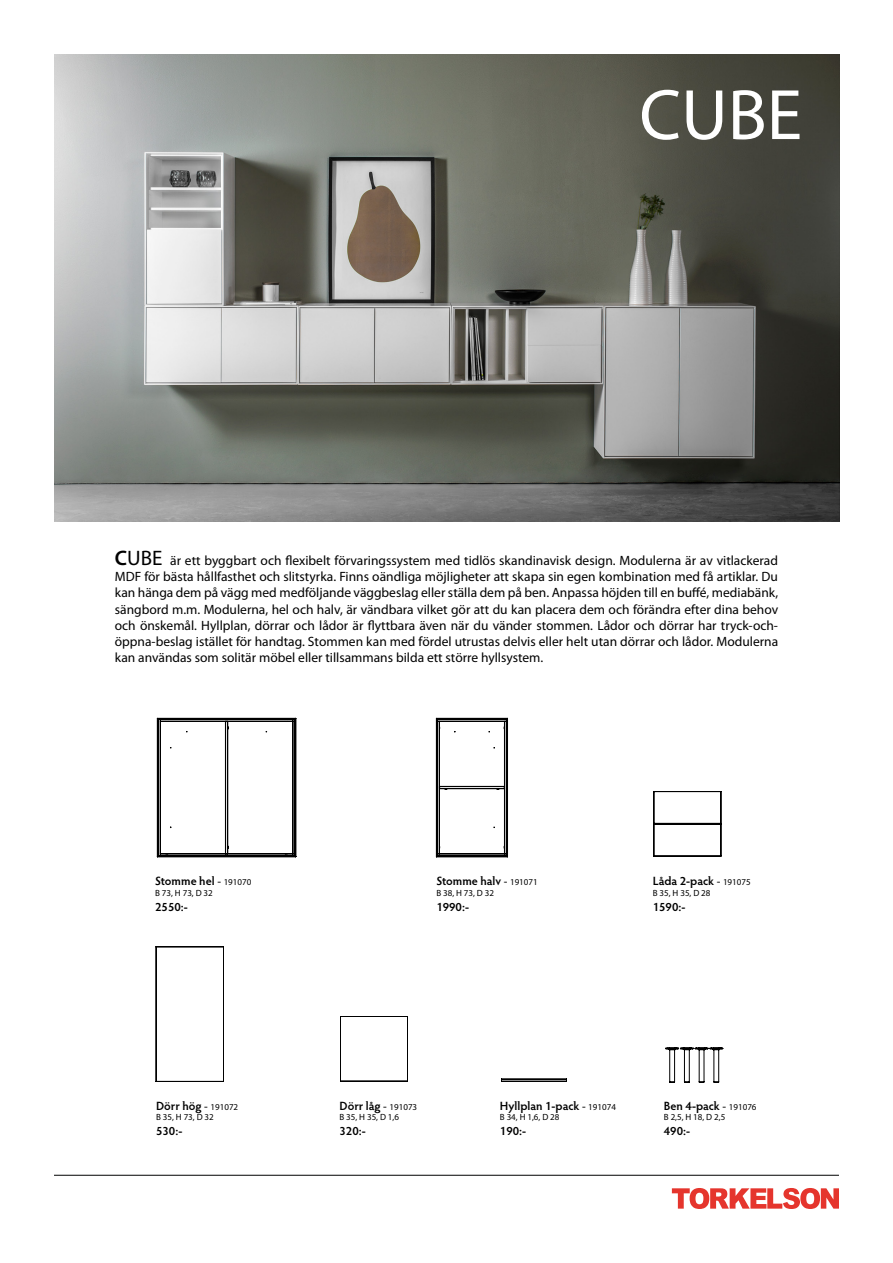
<style>
.page{position:relative;width:893px;height:1263px;background:#fff}
.page>*{position:absolute;margin:0;border:0;box-sizing:border-box;transform-origin:0 0}
.t1{font:72px "Myriad Pro";color:#fff}
.t2{font:13.5px/16.2px "Myriad Pro";color:#000;text-align:justify}
.t3{font:600 12px "Hypatia Sans Pro";color:#000}
.t4{font:9px "Myriad Pro";color:#000}
.s1{font-weight:600;font-size:21px}
.s2{font-size:21px}
.s3{font-weight:400}
.s4{font-family:"Myriad Pro";font-weight:400;font-size:9px}
</style>
<div class="page">
<img style="left:54px;top:54px;width:785px;height:467px">
<svg style="left:672px;top:1188px;width:167px;height:21px"></svg>
<hr style="left:54px;top:1175px;width:785px;height:1px;background:#010202">
<svg style="left:157px;top:718px;width:139px;height:139px"></svg>
<svg style="left:436px;top:718px;width:72px;height:139px"></svg>
<svg style="left:156px;top:946px;width:68px;height:135px"></svg>
<svg style="left:340px;top:1016px;width:68px;height:65px"></svg>
<svg style="left:654px;top:791px;width:67px;height:65px"></svg>
<svg style="left:665px;top:1048px;width:58px;height:34px"></svg>
<svg style="left:501px;top:1079px;width:66px;height:2px"></svg>
<h1 class="t1" style="left:639px;top:70px;width:164px">CUBE</h1>
<p class="t2" style="left:115px;top:552px;width:665px"><span class="s1">C</span><span class="s2">UBE</span> är ett byggbart och flexibelt förvaringssystem med tidlös skandinavisk design. Modulerna är av vitlackerad MDF för bästa hållfasthet och slitstyrka. Finns oändliga möjligheter att skapa sin egen kombination med få artiklar. Du kan hänga dem på vägg med medföljande väggbeslag eller ställa dem på ben. Anpassa höjden till en buffé, mediabänk, sängbord m.m. Modulerna, hel och halv, är vändbara vilket gör att du kan placera dem och förändra efter dina behov och önskemål. Hyllplan, dörrar och lådor är flyttbara även när du vänder stommen. Lådor och dörrar har tryck-och&shy;öppna-beslag istället för handtag. Stommen kan med fördel utrustas delvis eller helt utan dörrar och lådor. Modulerna kan användas som solitär möbel eller tillsammans bilda ett större hyllsystem.</p>
<p class="t3" style="left:155px;top:873px;width:98px">Stomme hel <span class="s3">-</span> <span class="s4">191070</span></p>
<p class="t4" style="left:155px;top:888px;width:59px">B 73, H 73, D 32</p>
<p class="t3" style="left:155px;top:898px;width:34px">2550:-</p>
<p class="t3" style="left:156px;top:1097px;width:84px">Dörr hög <span class="s3">-</span> <span class="s4">191072</span></p>
<p class="t4" style="left:156px;top:1112px;width:59px">B 35, H 73, D 32</p>
<p class="t3" style="left:156px;top:1122px;width:28px">530:-</p>
<p class="t3" style="left:436px;top:873px;width:103px">Stomme halv <span class="s3">-</span> <span class="s4">191071</span></p>
<p class="t4" style="left:436px;top:888px;width:59px">B 38, H 73, D 32</p>
<p class="t3" style="left:436px;top:898px;width:34px">1990:-</p>
<p class="t3" style="left:653px;top:873px;width:99px">Låda 2-pack <span class="s3">-</span> <span class="s4">191075</span></p>
<p class="t4" style="left:653px;top:888px;width:59px">B 35, H 35, D 28</p>
<p class="t3" style="left:653px;top:898px;width:34px">1590:-</p>
<p class="t3" style="left:339px;top:1097px;width:79px">Dörr låg <span class="s3">-</span> <span class="s4">191073</span></p>
<p class="t4" style="left:339px;top:1112px;width:61px">B 35, H 35, D 1,6</p>
<p class="t3" style="left:339px;top:1122px;width:28px">320:-</p>
<p class="t3" style="left:500px;top:1097px;width:118px">Hyllplan 1-pack <span class="s3">-</span> <span class="s4">191074</span></p>
<p class="t4" style="left:500px;top:1112px;width:61px">B 34, H 1,6, D 28</p>
<p class="t3" style="left:500px;top:1122px;width:28px">190:-</p>
<p class="t3" style="left:664px;top:1097px;width:94px">Ben 4-pack <span class="s3">-</span> <span class="s4">191076</span></p>
<p class="t4" style="left:664px;top:1112px;width:63px">B 2,5, H 18, D 2,5</p>
<p class="t3" style="left:664px;top:1122px;width:28px">490:-</p>
</div>
